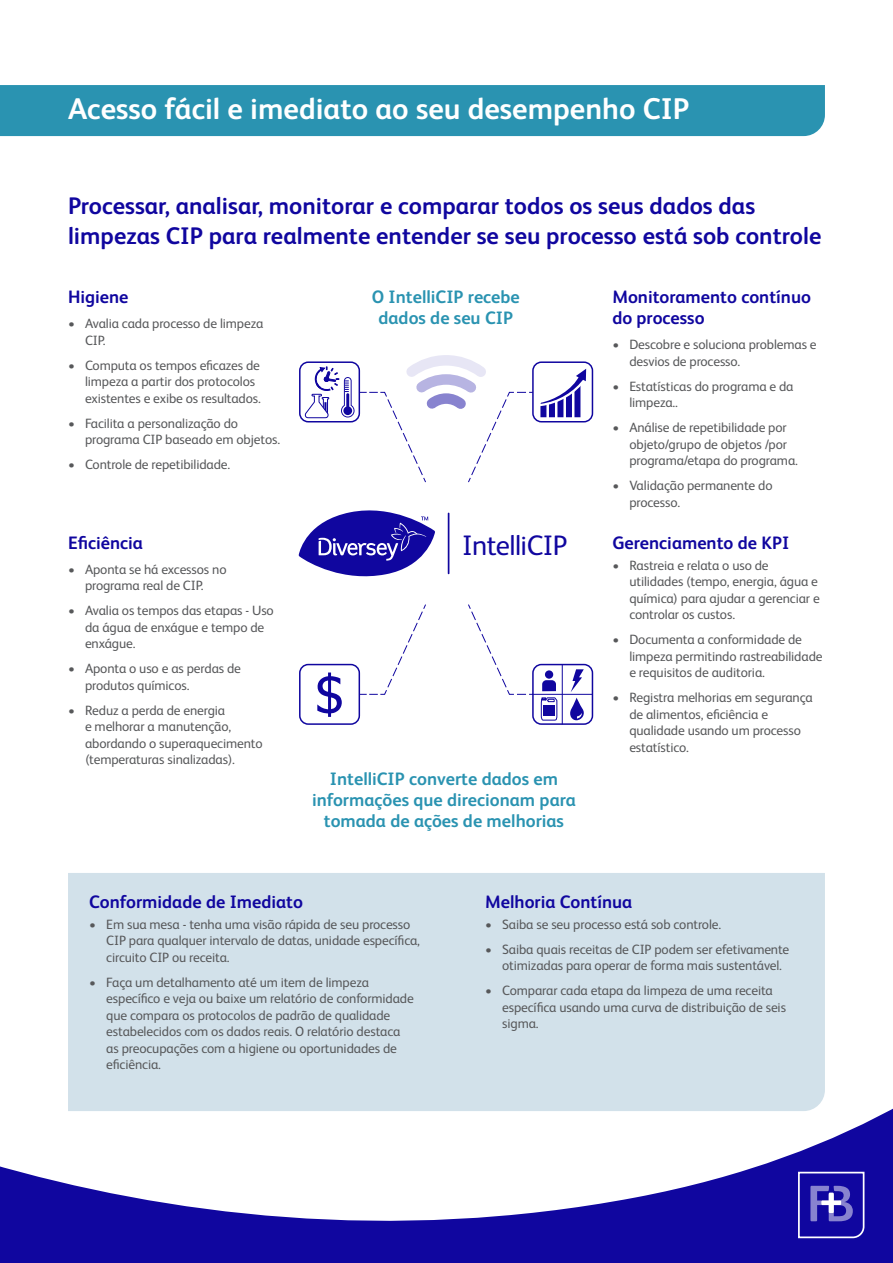
<style>
.page{position:relative;width:893px;height:1263px;background:#fff}
.page>*{position:absolute;margin:0;border:0;box-sizing:border-box;transform-origin:0 0}
.t1{font:700 30px "FS Albert Pro";color:#fff}
.t2{font:28.2px "FS Albert Pro";letter-spacing:-.02em;color:#10069f}
.Para_title{font:700 24px/30px "FS Albert Pro";color:#10069f}
.t3{font:700 18px/21px "FS Albert Pro";color:#2a93b1;text-align:center}
.Para_title-2{font:700 18px/21px "FS Albert Pro";color:#10069f}
.t4{font:13.5px/16.5px "FS Albert Pro";letter-spacing:-.01em;color:#57585a}
</style>
<div class="page">
<div style="left:68px;top:873px;width:757px;height:228px;background:#d2e1ea"></div>
<svg style="left:0;top:1101px;width:893px;height:162px"></svg>
<svg style="left:797px;top:1171px;width:68px;height:68px"></svg>
<div style="left:821px;top:1200px;width:20px;height:5px;background:#fff"></div>
<div style="left:829px;top:1192px;width:5px;height:21px;background:#fff"></div>
<svg style="left:351px;top:604px;width:75px;height:91px"></svg>
<div style="left:0;top:85px;width:825px;height:51px;background:#2a93b1"></div>
<div style="left:300px;top:664px;width:59px;height:60px;background:#fff;border-radius:9px"></div>
<div style="left:299px;top:664px;width:61px;height:61px;border:2px solid #10069f;border-radius:9px"></div>
<svg style="left:317px;top:676px;width:25px;height:37px"></svg>
<hr style="left:328px;top:672px;width:3px;height:45px;background:#10069f">
<div style="left:299px;top:361px;width:61px;height:61px;border:2px solid #10069f;border-radius:9px"></div>
<div style="left:532px;top:361px;width:61px;height:61px;border:2px solid #10069f;border-radius:9px"></div>
<svg style="left:304px;top:355px;width:285px;height:128px"></svg>
<div style="left:532px;top:664px;width:61px;height:61px;border:2px solid #10069f;border-radius:9px"></div>
<hr style="left:532px;top:694px;width:60px;height:1px;background:#10069f">
<hr style="left:562px;top:664px;width:1px;height:60px;background:#10069f">
<svg style="left:571px;top:669px;width:13px;height:23px"></svg>
<svg style="left:570px;top:698px;width:14px;height:22px"></svg>
<svg style="left:468px;top:604px;width:89px;height:118px"></svg>
<div style="left:545px;top:670px;width:8px;height:9px;background:#10069f;border-radius:50%"></div>
<hr style="left:448px;top:513px;width:1px;height:61px;background:#10069f">
<svg style="left:299px;top:510px;width:136px;height:67px"></svg>
<p class="t1" style="left:68px;top:88px;width:623px">Acesso fácil e imediato ao seu desempenho CIP</p>
<p class="Para_title" style="left:68px;top:190px;width:755px">Processar, analisar, monitorar e comparar todos os seus dados das limpezas CIP para realmente entender se seu processo está sob controle</p>
<p class="Para_title-2" style="left:68px;top:285px;width:62px">Higiene</p>
<p class="t4" style="left:85px;top:314px;width:180px;text-indent:-17px">• Avalia cada processo de limpeza<br>CIP.</p>
<p class="t4" style="left:85px;top:356px;width:177px;text-indent:-17px">• Computa os tempos eficazes de limpeza a partir dos protocolos existentes e exibe os resultados.</p>
<p class="t4" style="left:85px;top:414px;width:197px;text-indent:-17px">• Facilita a personalização do programa CIP baseado em objetos.</p>
<p class="t4" style="left:68px;top:455px;width:164px">• Controle de repetibilidade.</p>
<p class="Para_title-2" style="left:68px;top:531px;width:76px">Eficiência</p>
<p class="t4" style="left:68px;top:560px;width:160px;text-align:center">• Aponta se há excessos no programa real de CIP.</p>
<p class="t4" style="left:85px;top:601px;width:190px;text-indent:-17px">• Avalia os tempos das etapas - Uso da água de enxágue e tempo de enxágue.</p>
<p class="t4" style="left:85px;top:659px;width:157px;text-indent:-17px">• Aponta o uso e as perdas de produtos químicos.</p>
<p class="t4" style="left:85px;top:701px;width:179px;text-indent:-17px">• Reduz a perda de energia<br>e melhorar a manutenção, abordando o superaquecimento (temperaturas sinalizadas).</p>
<p class="t3" style="left:372px;top:285px;width:150px">O IntelliCIP recebe</p>
<p class="t3" style="left:379px;top:306px;width:136px">dados de seu CIP</p>
<p class="t2" style="left:462px;top:525px;width:107px">IntelliCIP</p>
<p class="t3" style="left:312px;top:767px;width:265px">IntelliCIP converte dados em informações que direcionam para tomada de ações de melhorias</p>
<p class="Para_title-2" style="left:612px;top:285px;width:200px">Monitoramento contínuo do processo</p>
<p class="t4" style="left:629px;top:335px;width:189px;text-indent:-17px">• Descobre e soluciona problemas e desvios de processo.</p>
<p class="t4" style="left:629px;top:377px;width:166px;text-indent:-17px">• Estatísticas do programa e da limpeza..</p>
<p class="t4" style="left:629px;top:418px;width:170px;text-indent:-17px">• Análise de repetibilidade por objeto/grupo de objetos /por programa/etapa do programa.</p>
<p class="t4" style="left:629px;top:476px;width:145px;text-indent:-17px">• Validação permanente do processo.</p>
<p class="Para_title-2" style="left:612px;top:531px;width:179px">Gerenciamento de KPI</p>
<p class="t4" style="left:629px;top:556px;width:192px;text-indent:-17px">• Rastreia e relata o uso de utilidades (tempo, energia, água e química) para ajudar a gerenciar e controlar os custos.</p>
<p class="t4" style="left:629px;top:630px;width:195px;text-indent:-17px">• Documenta a conformidade de limpeza permitindo rastreabilidade e requisitos de auditoria.</p>
<p class="t4" style="left:629px;top:688px;width:185px;text-indent:-17px">• Registra melhorias em segurança de alimentos, eficiência e qualidade usando um processo estatístico.</p>
<p class="Para_title-2" style="left:89px;top:890px;width:215px">Conformidade de Imediato</p>
<p class="t4" style="left:106px;top:915px;width:315px;text-indent:-17px">• Em sua mesa - tenha uma visão rápida de seu processo<br>CIP para qualquer intervalo de datas, unidade específica, circuito CIP ou receita.</p>
<p class="t4" style="left:106px;top:973px;width:309px;text-indent:-17px">• Faça um detalhamento até um item de limpeza específico e veja ou baixe um relatório de conformidade que compara os protocolos de padrão de qualidade estabelecidos com os dados reais. O relatório destaca as preocupações com a higiene ou oportunidades de eficiência.</p>
<p class="Para_title-2" style="left:485px;top:890px;width:149px">Melhoria Contínua</p>
<p class="t4" style="left:485px;top:915px;width:237px">• Saiba se seu processo está sob controle.</p>
<p class="t4" style="left:502px;top:940px;width:289px;text-indent:-17px">• Saiba quais receitas de CIP podem ser efetivamente otimizadas para operar de forma mais sustentável.</p>
<p class="t4" style="left:502px;top:981px;width:285px;text-indent:-17px">• Comparar cada etapa da limpeza de uma receita específica usando uma curva de distribuição de seis sigma.</p>
</div>
